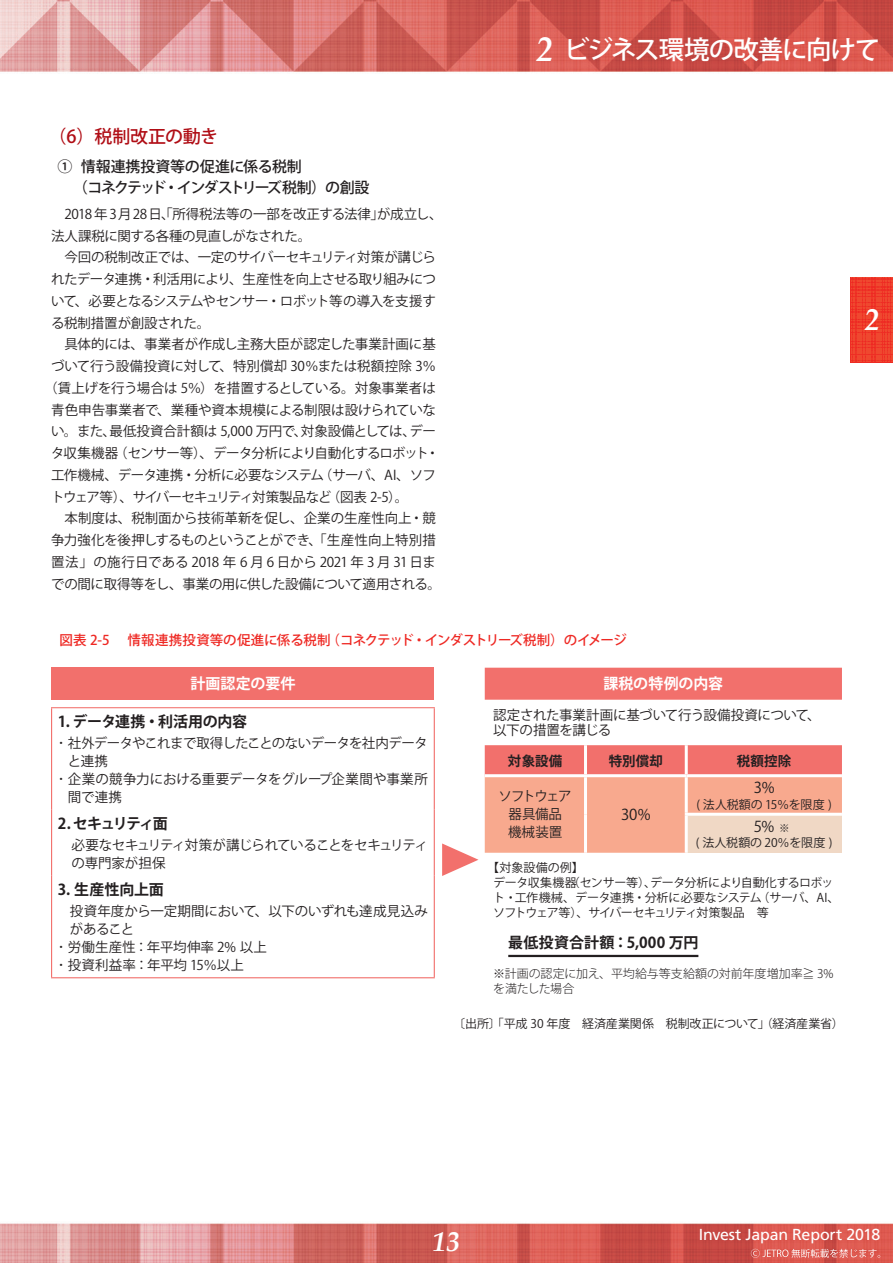
<style>
.page{position:relative;width:893px;height:1263px;background:#fff}
.page>*{position:absolute;margin:0;border:0;box-sizing:border-box;transform-origin:0 0}
.t1{font:italic 700 30px "Book Antiqua";color:#fff}
.t2{font:italic 700 27px "Book Antiqua";color:#fff}
.t3{font:500 25.5px "Koz Go Pro";letter-spacing:-.04em;color:#fff}
.t4{font:500 18px "Koz Go Pro";letter-spacing:-.02em;color:#b00d15}
.t5{font:15.9px "Frutiger LT Std";letter-spacing:-.015em;color:#fff}
.t6{font:500 15px/21px "Koz Go Pro";letter-spacing:-.04em;color:#231f20}
.t7{font:700 15px "Koz Go Pro";letter-spacing:-.01em;color:#231f20}
.t8{font:700 15px "Koz Go Pro";color:#fff}
.t9{font:700 15px "Koz Go Pro";letter-spacing:.015em;color:#231f20}
.t10{font:700 15px "Koz Go Pro";letter-spacing:-.115em;color:#231f20}
.t11{font:15px "Koz Go Pro";color:#231f20}
.t12{font:13.5px/18px "Koz Go Pro";letter-spacing:-.025em;color:#231f20}
.t13{font:13.5px "Koz Go Pro";letter-spacing:-.005em;color:#231f20}
.t14{font:500 13.5px "Koz Go Pro";letter-spacing:-.015em;color:#ee2823}
.t15{font:13.5px "Koz Go Pro";letter-spacing:-.075em;color:#231f20}
.t16{font:13.5px "Koz Go Pro";letter-spacing:-.045em;color:#231f20}
.t17{font:13.5px "Koz Go Pro";letter-spacing:.005em;color:#231f20}
.t18{font:13.5px "Koz Go Pro";letter-spacing:.01em;color:#231f20}
.t19{font:700 13.5px "Koz Go Pro";letter-spacing:.01em;color:#231f20}
.t20{font:12px/15px "Koz Go Pro";letter-spacing:-.02em;color:#231f20}
.t21{font:300 12px/15px "Koz Go Pro";letter-spacing:-.01em;color:#231f20}
.t22{font:10.5px "Koz Go Pro";color:#231f20}
.s1{font-family:"Book Antiqua";font-weight:700;font-style:italic;font-size:34.05px}
.s2{font-size:12px}
</style>
<div class="page">
<img style="left:0;top:0;width:893px;height:1263px">
<svg style="left:850px;top:277px;width:43px;height:86px;background:#ee3b2a"></svg>
<svg style="left:751px;top:1249px;width:129px;height:9px"></svg>
<div style="left:52px;top:668px;width:382px;height:32px;background:#f2706c"></div>
<hr style="left:51px;top:707px;width:384px;height:1px;background:#f2706c">
<hr style="left:51px;top:708px;width:1px;height:102px;background:#f2706c">
<hr style="left:434px;top:708px;width:1px;height:102px;background:#f2706c">
<hr style="left:51px;top:810px;width:1px;height:66px;background:#f2706c">
<hr style="left:434px;top:810px;width:1px;height:66px;background:#f2706c">
<hr style="left:51px;top:876px;width:1px;height:101px;background:#f2706c">
<hr style="left:434px;top:876px;width:1px;height:101px;background:#f2706c">
<hr style="left:51px;top:977px;width:384px;height:1px;background:#f2706c">
<svg style="left:442px;top:843px;width:36px;height:33px"></svg>
<svg style="left:485px;top:668px;width:357px;height:185px"></svg>
<div style="left:686px;top:814px;width:156px;height:39px;background:#f0d8c5"></div>
<hr style="left:584px;top:745px;width:3px;height:29px;background:#fff">
<hr style="left:485px;top:774px;width:102px;height:3px;background:#fff">
<hr style="left:685px;top:745px;width:3px;height:29px;background:#fff">
<hr style="left:587px;top:774px;width:99px;height:3px;background:#fff">
<hr style="left:686px;top:774px;width:156px;height:3px;background:#fff">
<hr style="left:685px;top:777px;width:3px;height:36px;background:#fff">
<hr style="left:685px;top:813px;width:157px;height:3px;background:#fff">
<hr style="left:685px;top:816px;width:3px;height:37px;background:#fff">
<hr style="left:584px;top:777px;width:3px;height:37px;background:#fff">
<hr style="left:584px;top:814px;width:3px;height:39px;background:#fff">
<hr style="left:508px;top:955px;width:190px;height:2px;background:#231f20">
<h3 class="t4" style="left:48px;top:125px;width:171px">（6）税制改正の動き</h3>
<p class="t6" style="left:73px;top:156px;width:298px;text-indent:-16px">① 情報連携投資等の促進に係る税制<br>（コネクテッド・インダストリーズ税制）の創設</p>
<p class="t12" style="left:51px;top:205px;width:393px">　2018 年 3月28日、「所得税法等の一部を改正する法律」が成立し、</p>
<p class="t12" style="left:51px;top:227px;width:262px">法人課税に関する各種の見直しがなされた。</p>
<p class="t12" style="left:51px;top:249px;width:386px">　今回の税制改正では、一定のサイバーセキュリティ対策が講じら</p>
<p class="t12" style="left:51px;top:271px;width:386px">れたデータ連携・利活用により、生産性を向上させる取り組みにつ</p>
<p class="t12" style="left:51px;top:292px;width:386px">いて、必要となるシステムやセンサー・ロボット等の導入を支援す</p>
<p class="t12" style="left:51px;top:314px;width:161px">る税制措置が創設された。</p>
<p class="t12" style="left:51px;top:336px;width:386px">　具体的には、事業者が作成し主務大臣が認定した事業計画に基</p>
<p class="t13" style="left:51px;top:358px;width:386px">づいて行う設備投資に対して、特別償却 30％または税額控除 3％</p>
<p class="t12" style="left:44px;top:379px;width:393px">（賃上げを行う場合は 5％）を措置するとしている。対象事業者は</p>
<p class="t13" style="left:51px;top:401px;width:386px">青色申告事業者で、業種や資本規模による制限は設けられていな</p>
<p class="t12" style="left:51px;top:423px;width:386px">い。また、最低投資合計額は 5,000 万円で、対象設備としては、デー</p>
<p class="t12" style="left:51px;top:445px;width:390px">タ収集機器（センサー等）、データ分析により自動化するロボット・</p>
<p class="t12" style="left:51px;top:466px;width:386px">工作機械、データ連携・分析に必要なシステム（サーバ、AI、ソフ</p>
<p class="t15" style="left:51px;top:488px;width:359px">トウェア等）、サイバーセキュリティ対策製品など（図表 2-5）。</p>
<p class="t13" style="left:51px;top:510px;width:386px">　本制度は、税制面から技術革新を促し、企業の生産性向上・競</p>
<p class="t12" style="left:51px;top:532px;width:386px">争力強化を後押しするものということができ、「生産性向上特別措</p>
<p class="t12" style="left:51px;top:553px;width:386px">置法」の施行日である 2018 年 6 月 6 日から 2021 年 3 月 31日ま</p>
<p class="t12" style="left:51px;top:575px;width:391px">での間に取得等をし、事業の用に供した設備について適用される。</p>
<h3 class="t3" style="left:537px;top:34px;width:345px"><span class="s1">2</span> ビジネス環境の改善に向けて</h3>
<h1 class="t1" style="left:865px;top:299px;width:16px">2</h1>
<p class="t14" style="left:60px;top:631px;width:52px">図表 2-5</p>
<p class="t14" style="left:128px;top:631px;width:501px">情報連携投資等の促進に係る税制（コネクテッド・インダストリーズ税制）のイメージ</p>
<p class="t8" style="left:190px;top:674px;width:106px">計画認定の要件</p>
<p class="t7" style="left:58px;top:712px;width:191px">1. データ連携・利活用の内容</p>
<p class="t16" style="left:58px;top:734px;width:371px">･ 社外データやこれまで取得したことのないデータを社内データ</p>
<p class="t12" style="left:68px;top:752px;width:42px">と連携</p>
<p class="t13" style="left:58px;top:770px;width:371px">･ 企業の競争力における重要データをグループ企業間や事業所</p>
<p class="t12" style="left:68px;top:788px;width:56px">間で連携</p>
<p class="t10" style="left:58px;top:814px;width:111px">2. セキュリティ面</p>
<p class="t12" style="left:71px;top:836px;width:358px;text-indent:-14px">　 必要なセキュリティ対策が講じられていることをセキュリティの専門家が担保</p>
<p class="t7" style="left:58px;top:880px;width:107px">3. 生産性向上面</p>
<p class="t12" style="left:58px;top:902px;width:371px"><span class="s2">　</span> 投資年度から一定期間において、以下のいずれも達成見込み</p>
<p class="t12" style="left:70px;top:920px;width:66px">があること</p>
<p class="t17" style="left:58px;top:938px;width:211px">･ 労働生産性：年平均伸率 2% 以上</p>
<p class="t18" style="left:58px;top:956px;width:188px">･ 投資利益率：年平均 15％以上</p>
<p class="t8" style="left:603px;top:674px;width:121px">課税の特例の内容</p>
<p class="t12" style="left:493px;top:708px;width:329px;line-height:15px">認定された事業計画に基づいて行う設備投資について、以下の措置を講じる</p>
<p class="t19" style="left:508px;top:752px;width:56px">対象設備</p>
<p class="t19" style="left:609px;top:752px;width:56px">特別償却</p>
<p class="t19" style="left:737px;top:752px;width:56px">税額控除</p>
<p class="t12" style="left:498px;top:788px;width:75px;text-align:center">ソフトウェア器具備品<br>機械装置</p>
<p class="t11" style="left:754px;top:778px;width:22px">3%</p>
<p class="t20" style="left:696px;top:797px;width:137px">( 法人税額の 15％を限度 )</p>
<p class="t11" style="left:754px;top:816px;width:22px">5%</p>
<p class="t20" style="left:696px;top:835px;width:138px">( 法人税額の 20％を限度 )</p>
<p class="t20" style="left:493px;top:860px;width:348px;text-indent:-6px">【対象設備の例】<br>データ収集機器（センサー等）、データ分析により自動化するロボット・工作機械、データ連携・分析に必要なシステム（サーバ、AI、ソフトウェア等）、サイバーセキュリティ対策製品　等</p>
<p class="t9" style="left:508px;top:933px;width:192px">最低投資合計額：5,000 万円</p>
<p class="t21" style="left:493px;top:966px;width:342px">※計画の認定に加え、平均給与等支給額の対前年度増加率≧ 3%を満たした場合</p>
<p class="t11" style="left:621px;top:805px;width:31px">30%</p>
<p class="t22" style="left:779px;top:821px;width:12px">※</p>
<p class="t20" style="left:453px;top:1017px;width:392px">〔出所〕「平成 30 年度　経済産業関係　税制改正について」（経済産業省）</p>
<h2 class="t2" style="left:433px;top:1223px;width:28px">13</h2>
<p class="t5" style="left:699px;top:1225px;width:183px">Invest Japan Report 2018</p>
</div>
